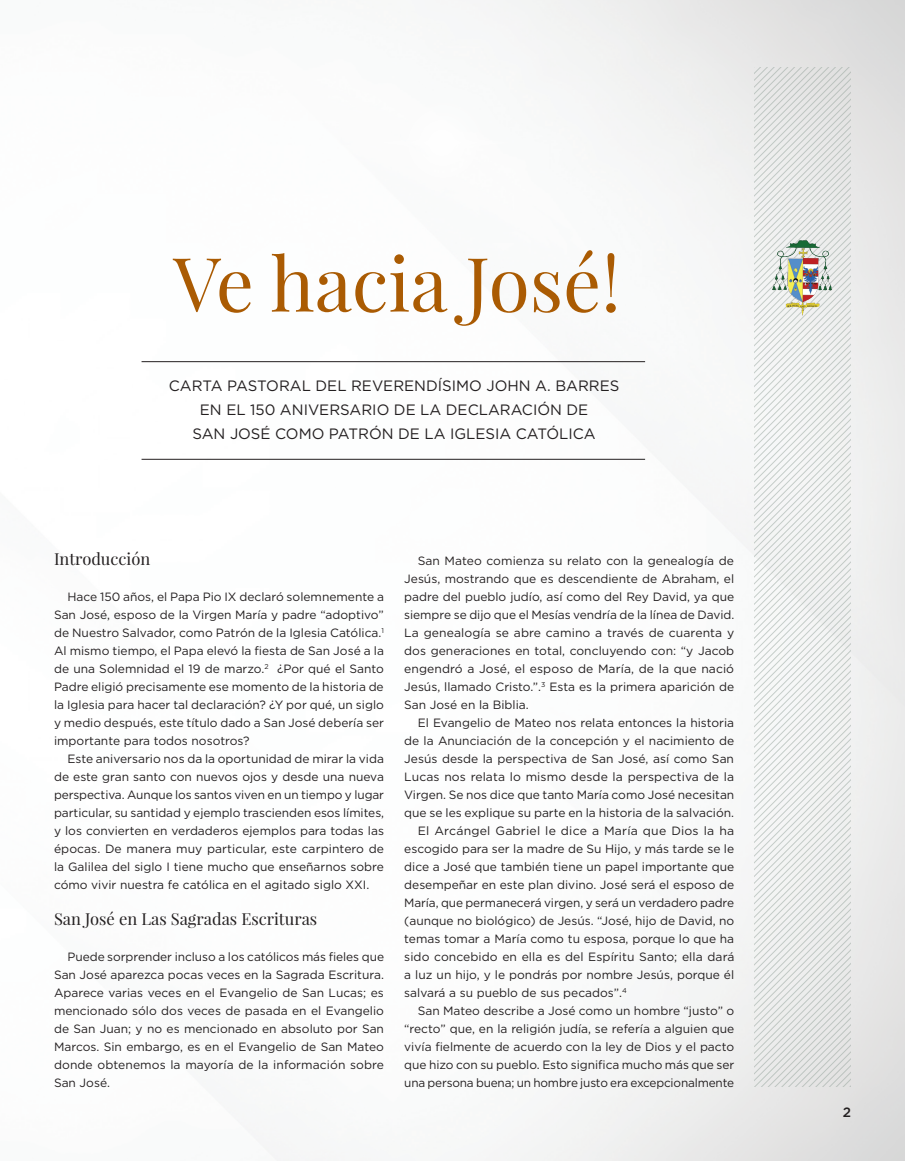
<style>
.page{position:relative;width:905px;height:1161px;background:#fff}
.page>*{position:absolute;margin:0;border:0;box-sizing:border-box;transform-origin:0 0}
.Paragraph_Style_5{font:75px "Playfair Display";color:#aa5b03}
.Paragraph_Style_5-2{font:16.5px "Playfair Display";color:#231f20}
.Paragraph_Style_5-3{font:15px "Gotham";color:#231f20}
.t1{font:500 13.5px "Gotham";color:#231f20}
.Paragraph_Style_5-4{font:12px/18px "Gotham";color:#231f20;text-align:justify}
</style>
<div class="page">
<svg style="left:754px;top:928px;width:96px;height:159px;background:#e1e3e2"></svg>
<svg style="left:754px;top:68px;width:96px;height:860px"></svg>
<hr style="left:141px;top:361px;width:504px;height:1px;background:#231f20">
<hr style="left:141px;top:459px;width:504px;height:1px;background:#231f20">
<img style="left:772px;top:237px;width:61px;height:82px">
<img style="left:6px;top:62px;width:842px;height:174px">
<p class="Paragraph_Style_5" style="left:173px;top:237px;width:449px">Ve hacia José!</p>
<p class="Paragraph_Style_5-3" style="left:169px;top:376px;width:452px">CARTA PASTORAL DEL REVERENDÍSIMO JOHN A. BARRES</p>
<p class="Paragraph_Style_5-3" style="left:200px;top:400px;width:390px">EN EL 150 ANIVERSARIO DE LA DECLARACIÓN DE</p>
<p class="Paragraph_Style_5-3" style="left:192px;top:424px;width:405px">SAN JOSÉ COMO PATRÓN DE LA IGLESIA CATÓLICA</p>
<p class="Paragraph_Style_5-2" style="left:54px;top:548px;width:98px">Introducción</p>
<p class="Paragraph_Style_5-4" style="left:54px;top:587px;width:331px;text-indent:14px">Hace 150 años, el Papa Pio IX declaró solemnemente a San José, esposo de la Virgen María y padre “adoptivo” de Nuestro Salvador, como Patrón de la Iglesia Católica.<sup>1<br></sup>Al mismo tiempo, el Papa elevó la fiesta de San José a la de una Solemnidad el 19 de marzo.<sup>2</sup> ¿Por qué el Santo Padre eligió precisamente ese momento de la historia de la Iglesia para hacer tal declaración? ¿Y por qué, un siglo y medio después, este título dado a San José debería ser importante para todos nosotros?</p>
<p class="Paragraph_Style_5-4" style="left:54px;top:749px;width:331px;text-indent:14px">Este aniversario nos da la oportunidad de mirar la vida de este gran santo con nuevos ojos y desde una nueva perspectiva. Aunque los santos viven en un tiempo y lugar particular, su santidad y ejemplo trascienden esos límites, y los convierten en verdaderos ejemplos para todas las épocas. De manera muy particular, este carpintero de la Galilea del siglo I tiene mucho que enseñarnos sobre cómo vivir nuestra fe católica en el agitado siglo XXI.</p>
<p class="Paragraph_Style_5-2" style="left:54px;top:908px;width:265px">San José en Las Sagradas Escrituras</p>
<p class="Paragraph_Style_5-4" style="left:54px;top:947px;width:331px;text-indent:14px">Puede sorprender incluso a los católicos más fieles que San José aparezca pocas veces en la Sagrada Escritura.<br>Aparece varias veces en el Evangelio de San Lucas; es mencionado sólo dos veces de pasada en el Evangelio de San Juan; y no es mencionado en absoluto por San Marcos. Sin embargo, es en el Evangelio de San Mateo donde obtenemos la mayoría de la información sobre San José.</p>
<p class="Paragraph_Style_5-4" style="left:404px;top:551px;width:331px;text-indent:14px">San Mateo comienza su relato con la genealogía de Jesús, mostrando que es descendiente de Abraham, el padre del pueblo judío, así como del Rey David, ya que siempre se dijo que el Mesías vendría de la línea de David.<br>La genealogía se abre camino a través de cuarenta y dos generaciones en total, concluyendo con: “y Jacob engendró a José, el esposo de María, de la que nació Jesús, llamado Cristo.”.<sup>3</sup> Esta es la primera aparición de San José en la Biblia.</p>
<p class="Paragraph_Style_5-4" style="left:404px;top:713px;width:331px;text-indent:14px">El Evangelio de Mateo nos relata entonces la historia de la Anunciación de la concepción y el nacimiento de Jesús desde la perspectiva de San José, así como San Lucas nos relata lo mismo desde la perspectiva de la Virgen. Se nos dice que tanto María como José necesitan que se les explique su parte en la historia de la salvación.</p>
<p class="Paragraph_Style_5-4" style="left:404px;top:821px;width:331px;text-indent:14px">El Arcángel Gabriel le dice a María que Dios la ha escogido para ser la madre de Su Hijo, y más tarde se le dice a José que también tiene un papel importante que desempeñar en este plan divino. José será el esposo de María, que permanecerá virgen, y será un verdadero padre (aunque no biológico) de Jesús. “José, hijo de David, no temas tomar a María como tu esposa, porque lo que ha sido concebido en ella es del Espíritu Santo; ella dará a luz un hijo, y le pondrás por nombre Jesús, porque él salvará a su pueblo de sus pecados”.<sup>4</sup></p>
<p class="Paragraph_Style_5-4" style="left:404px;top:1001px;width:331px;text-indent:14px">San Mateo describe a José como un hombre “justo” o “recto” que, en la religión judía, se refería a alguien que vivía fielmente de acuerdo con la ley de Dios y el pacto que hizo con su pueblo. Esto significa mucho más que ser una persona buena; un hombre justo era excepcionalmente</p>
<p class="t1" style="left:843px;top:1103px;width:10px">2</p>
</div>
